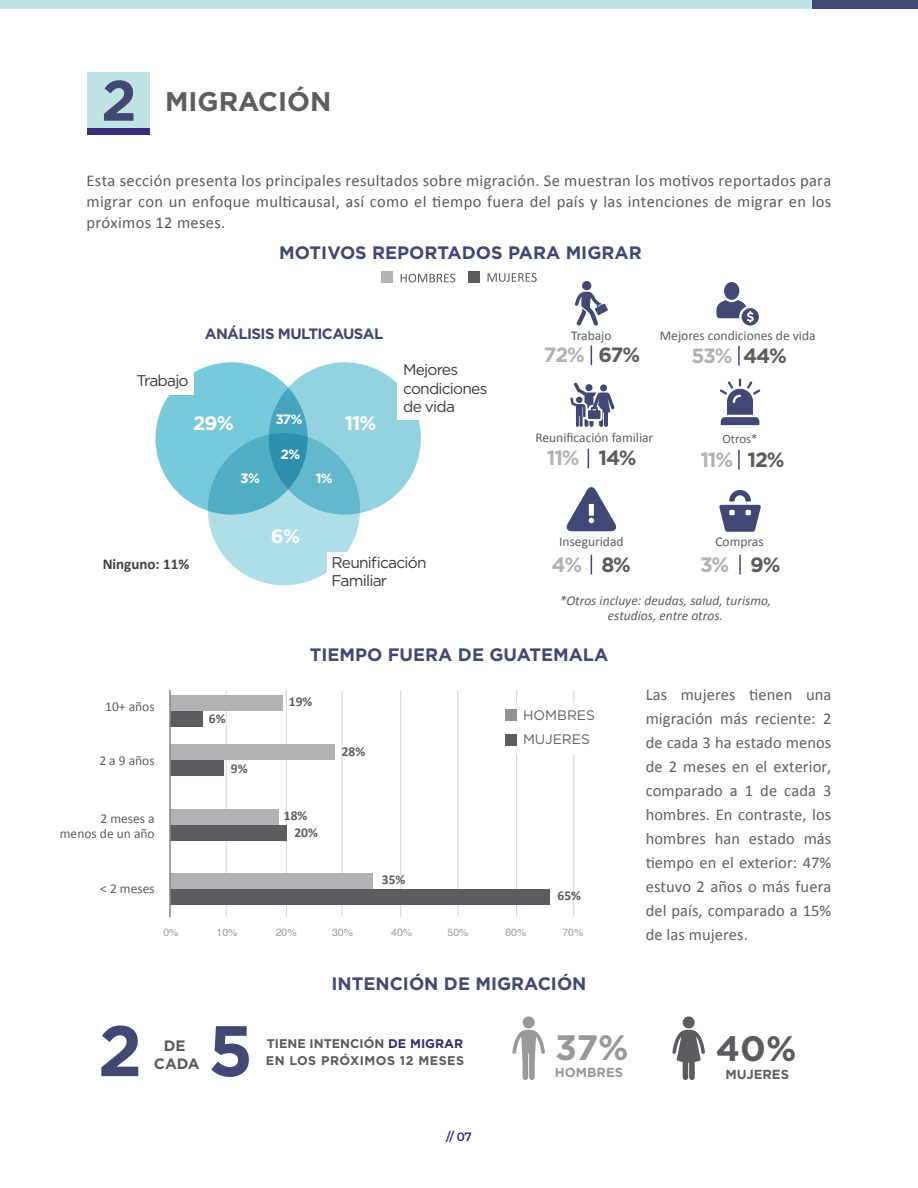
<style>
.page{position:relative;width:918px;height:1188px;background:#fff}
.page>*{position:absolute;margin:0;border:0;box-sizing:border-box;transform-origin:0 0}
.t1{font:700 71.4px "Gotham";color:#424874}
.t2{font:700 35.4px "Gotham";color:#9a9999}
.t3{font:700 35.4px "Gotham";color:#5c5c60}
.t4{font:700 27px "Gotham";color:#5e5e5e}
.t5{font:700 20.7px "Gotham";letter-spacing:-.06em;color:#b2b2b2}
.t6{font:700 20.7px "Gotham";color:#5c5c60}
.t7{font:700 19.5px "Gotham";color:#fff}
.t8{font:700 18px "Gotham";color:#424874}
.t9{font:16.5px/24px "Calibri";letter-spacing:.005em;color:#606060;text-align:justify}
.t10{font:16.5px/21px "Calibri";letter-spacing:.02em;color:#5f595c;text-align:justify}
.t11{font:15.45px/18.6px "Gotham";letter-spacing:-.05em;color:#3c3c3b}
.t12{font:700 15px "Gotham";letter-spacing:-.04em;color:#424874}
.t13{font:700 15px "Calibri";color:#434040}
.t14{font:700 15px/18px "Gotham";color:#5e595b;text-align:center}
.t15{font:13.8px/24.3px "Gotham";color:#606060}
.t16{font:13.5px/15px "Calibri";color:#5e5e5e;text-align:right}
.t17{font:italic 13.5px/15px "Calibri";color:#5e5e5e;text-align:center}
.t18{font:700 13.5px "Calibri";color:#5e5e5e}
.t19{font:700 13.5px "Gotham";color:#fff}
.t20{font:700 13.05px "Gotham";color:#9a9999}
.t21{font:700 13.05px "Gotham";color:#606060}
.t22{font:12.75px "Calibri";color:#5e5e5e}
.t23{font:700 12.6px/16.4px "Gotham";color:#5e595b}
.t24{font:600 12px "Montserrat";color:#2d2e7e}
.t25{font:10.5px "Helvetica";color:#9d9d9c}
.s1{font-size:57px;color:#424874}
.s2{color:#5c5c60}
.s3{color:#362d78}
</style>
<div class="page">
<div style="left:0;top:0;width:812px;height:8px;background:#c0e3e4"></div>
<div style="left:812px;top:0;width:106px;height:8px;background:#424874"></div>
<div style="left:269px;top:362px;width:152px;height:153px;background:#93d3e0;border-radius:50%"></div>
<svg style="left:208px;top:433px;width:152px;height:152px;background:#99d3e0"></svg>
<svg style="left:155px;top:362px;width:153px;height:153px;background:#66bccf"></svg>
<div style="left:397px;top:384px;width:90px;height:36px;background:#fff"></div>
<div style="left:328px;top:552px;width:90px;height:22px;background:#fff"></div>
<div style="left:103px;top:372px;width:91px;height:22px;background:#fff"></div>
<div style="left:582px;top:281px;width:9px;height:9px;background:#424874;border-radius:50%"></div>
<svg style="left:575px;top:292px;width:33px;height:34px"></svg>
<svg style="left:566px;top:487px;width:51px;height:44px"></svg>
<svg style="left:720px;top:379px;width:40px;height:46px"></svg>
<svg style="left:570px;top:382px;width:45px;height:45px"></svg>
<div style="left:600px;top:384px;width:7px;height:7px;background:#424874;border-radius:50%"></div>
<div style="left:88px;top:72px;width:62px;height:63px;background:#c0e3e4"></div>
<div style="left:88px;top:129px;width:62px;height:6px;background:#362d78"></div>
<svg style="left:591px;top:345px;width:1px;height:20px"></svg>
<hr style="left:738px;top:346px;width:2px;height:20px;background:#424874">
<hr style="left:738px;top:450px;width:2px;height:20px;background:#424874">
<svg style="left:588px;top:449px;width:1px;height:19px"></svg>
<svg style="left:591px;top:555px;width:1px;height:19px"></svg>
<svg style="left:739px;top:555px;width:2px;height:19px"></svg>
<svg style="left:672px;top:1016px;width:33px;height:64px"></svg>
<svg style="left:512px;top:1016px;width:33px;height:64px"></svg>
<div style="left:724px;top:282px;width:15px;height:18px;background:#424874;border-radius:50%"></div>
<svg style="left:716px;top:300px;width:43px;height:26px"></svg>
<hr style="left:573px;top:690px;width:1px;height:227px;background:#d9d9d9">
<hr style="left:516px;top:690px;width:1px;height:227px;background:#d9d9d9">
<hr style="left:457px;top:690px;width:1px;height:227px;background:#d9d9d9">
<hr style="left:400px;top:690px;width:1px;height:227px;background:#d9d9d9">
<hr style="left:341px;top:690px;width:2px;height:227px;background:#d9d9d9">
<hr style="left:286px;top:690px;width:1px;height:227px;background:#d9d9d9">
<hr style="left:226px;top:690px;width:1px;height:227px;background:#d9d9d9">
<div style="left:170px;top:695px;width:112px;height:16px;background:#b2b2b2"></div>
<div style="left:170px;top:711px;width:33px;height:16px;background:#5c5c60"></div>
<div style="left:170px;top:809px;width:108px;height:16px;background:#b2b2b2"></div>
<div style="left:170px;top:825px;width:116px;height:16px;background:#5c5c60"></div>
<div style="left:170px;top:873px;width:203px;height:16px;background:#b2b2b2"></div>
<div style="left:170px;top:889px;width:379px;height:15px;background:#5c5c60"></div>
<div style="left:170px;top:744px;width:165px;height:16px;background:#b2b2b2"></div>
<div style="left:170px;top:760px;width:53px;height:16px;background:#5c5c60"></div>
<div style="left:498px;top:703px;width:105px;height:51px;background:#fff"></div>
<div style="left:505px;top:709px;width:11px;height:12px;background:#919292"></div>
<div style="left:505px;top:734px;width:11px;height:11px;background:#5c5c60"></div>
<hr style="left:169px;top:690px;width:2px;height:227px;background:#878787">
<svg style="left:401px;top:274px;width:54px;height:9px"></svg>
<svg style="left:488px;top:273px;width:49px;height:9px"></svg>
<div style="left:381px;top:271px;width:12px;height:12px;background:#b2b2b2"></div>
<div style="left:468px;top:271px;width:12px;height:12px;background:#5c5c60"></div>
<svg style="left:719px;top:490px;width:42px;height:42px"></svg>
<h3 class="t4" style="left:101px;top:83px;width:232px"><span class="s1">2</span> MIGRACIÓN</h3>
<p class="t10" style="left:87px;top:169px;width:746px">Esta sección presenta los principales resultados sobre migración. Se muestran los motivos reportados para migrar con un enfoque multicausal, así como el tiempo fuera del país y las intenciones de migrar en los próximos 12 meses.</p>
<p class="t8" style="left:279px;top:241px;width:364px">MOTIVOS REPORTADOS PARA MIGRAR</p>
<p class="t11" style="left:136px;top:371px;width:54px">Trabajo</p>
<p class="t12" style="left:205px;top:324px;width:180px">ANÁLISIS MULTICAUSAL</p>
<p class="t16" style="left:660px;top:327px;width:157px">Mejores condiciones de vida</p>
<p class="t5" style="left:544px;top:341px;width:42px">72%</p>
<p class="t16" style="left:571px;top:327px;width:42px">Trabajo</p>
<p class="t6" style="left:599px;top:341px;width:43px">67%</p>
<p class="t5" style="left:691px;top:342px;width:97px">53% <span class="s2">44%</span></p>
<p class="t11" style="left:403px;top:360px;width:86px">Mejores condiciones de vida</p>
<p class="t19" style="left:275px;top:411px;width:29px">37%</p>
<p class="t7" style="left:193px;top:411px;width:42px">29%</p>
<p class="t7" style="left:345px;top:411px;width:33px">11%</p>
<p class="t19" style="left:281px;top:445px;width:21px">2%</p>
<p class="t19" style="left:240px;top:470px;width:21px">3%</p>
<p class="t19" style="left:316px;top:469px;width:18px">1%</p>
<p class="t7" style="left:271px;top:523px;width:31px">6%</p>
<p class="t13" style="left:103px;top:554px;width:88px">Ninguno: 11%</p>
<p class="t11" style="left:332px;top:552px;width:97px">Reunificación<br>Familiar</p>
<p class="t16" style="left:535px;top:429px;width:119px">Reunificación familiar</p>
<p class="t22" style="left:722px;top:430px;width:37px">Otros*</p>
<p class="t5" style="left:547px;top:444px;width:91px">11% <span class="s2">14%</span></p>
<p class="t5" style="left:700px;top:446px;width:85px">11% <span class="s2">12%</span></p>
<p class="t16" style="left:559px;top:533px;width:66px">Inseguridad</p>
<p class="t5" style="left:551px;top:551px;width:81px">4% <span class="s2">8%</span></p>
<p class="t16" style="left:715px;top:533px;width:50px">Compras</p>
<p class="t5" style="left:700px;top:551px;width:82px">3% <span class="s2">9%</span></p>
<p class="t17" style="left:560px;top:592px;width:213px">*Otros incluye: deudas, salud, turismo, estudios, entre otros.</p>
<p class="t8" style="left:310px;top:643px;width:300px">TIEMPO FUERA DE GUATEMALA</p>
<p class="t16" style="left:105px;top:698px;width:51px">10+ años</p>
<p class="t18" style="left:289px;top:692px;width:25px">19%</p>
<p class="t9" style="left:646px;top:681px;width:187px">Las mujeres tienen una migración más reciente: 2 de cada 3 ha estado menos de 2 meses en el exterior, comparado a 1 de cada 3 hombres. En contraste, los hombres han estado más tiempo en el exterior: 47% estuvo 2 años o más fuera del país, comparado a 15% de las mujeres.</p>
<p class="t15" style="left:523px;top:703px;width:73px">HOMBRES<br>MUJERES</p>
<p class="t18" style="left:209px;top:709px;width:18px">6%</p>
<p class="t18" style="left:342px;top:742px;width:25px">28%</p>
<p class="t16" style="left:99px;top:752px;width:57px">2 a 9 años</p>
<p class="t18" style="left:231px;top:759px;width:18px">9%</p>
<p class="t18" style="left:284px;top:806px;width:25px">18%</p>
<p class="t16" style="left:60px;top:810px;width:96px">2 meses a<br>menos de un año</p>
<p class="t18" style="left:294px;top:823px;width:25px">20%</p>
<p class="t18" style="left:382px;top:870px;width:25px">35%</p>
<p class="t16" style="left:100px;top:881px;width:56px">&lt; 2 meses</p>
<p class="t18" style="left:558px;top:886px;width:25px">65%</p>
<p class="t25" style="left:163px;top:924px;width:17px">0%</p>
<p class="t25" style="left:217px;top:924px;width:23px">10%</p>
<p class="t25" style="left:276px;top:924px;width:23px">20%</p>
<p class="t25" style="left:332px;top:924px;width:23px">30%</p>
<p class="t25" style="left:391px;top:924px;width:23px">40%</p>
<p class="t25" style="left:448px;top:924px;width:23px">50%</p>
<p class="t25" style="left:505px;top:924px;width:23px">60%</p>
<p class="t25" style="left:562px;top:924px;width:23px">70%</p>
<p class="t8" style="left:331px;top:972px;width:257px">INTENCIÓN DE MIGRACIÓN</p>
<h1 class="t1" style="left:98px;top:1004px;width:157px">2 5</h1>
<p class="t23" style="left:266px;top:1036px;width:200px">TIENE INTENCIÓN <span class="s3">DE MIGRAR<br></span>EN LOS PRÓXIMOS 12 MESES</p>
<p class="t14" style="left:154px;top:1036px;width:47px">DE<br>CADA</p>
<p class="t24" style="left:446px;top:1128px;width:27px">// 07</p>
<h2 class="t2" style="left:555px;top:1024px;width:75px">37%</h2>
<h2 class="t3" style="left:716px;top:1025px;width:82px">40%</h2>
<p class="t20" style="left:555px;top:1064px;width:70px">HOMBRES</p>
<p class="t21" style="left:725px;top:1065px;width:65px">MUJERES</p>
</div>
